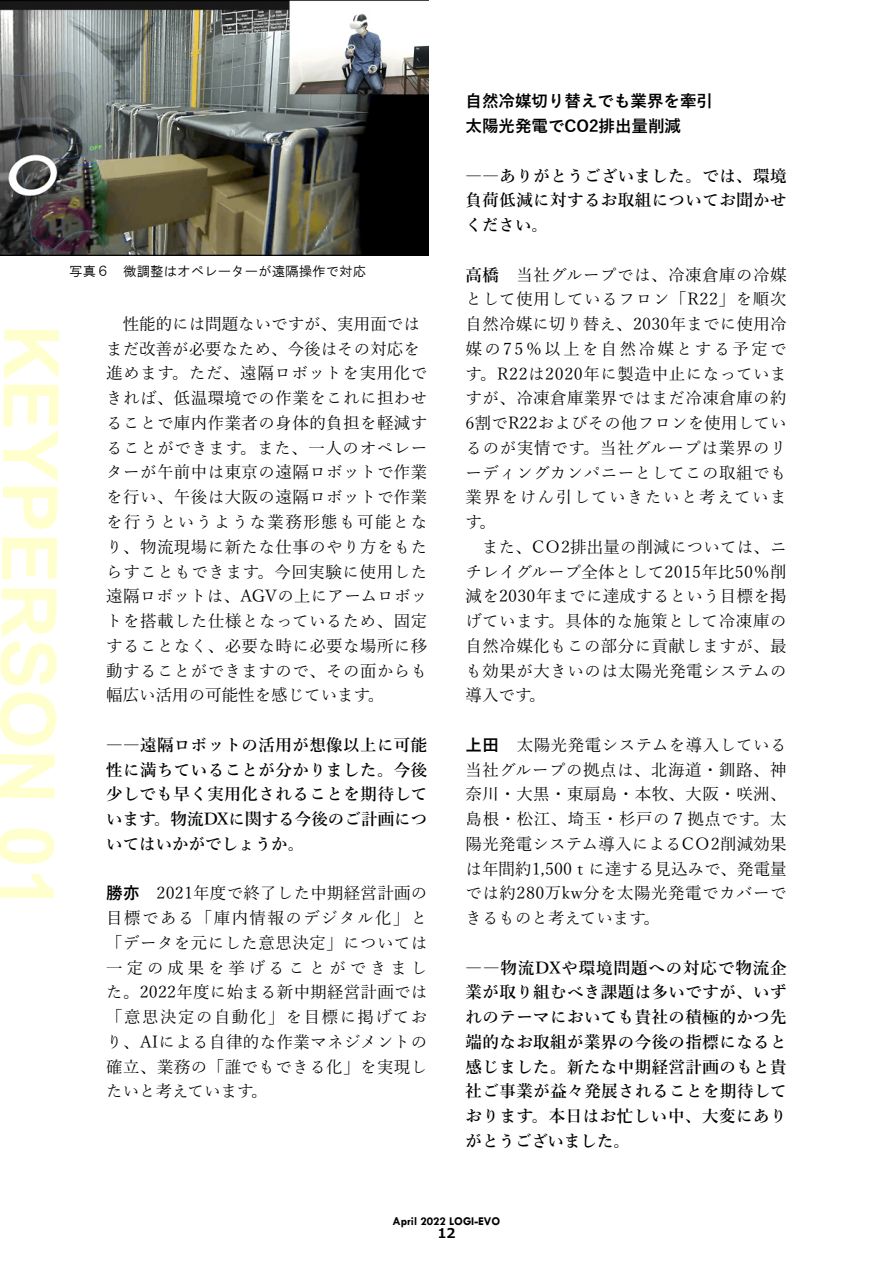
<style>
.page{position:relative;width:893px;height:1263px;background:#fff}
.page>*{position:absolute;margin:0;border:0;box-sizing:border-box;transform-origin:0 0}
.t1{font:700 76.35px "Arial";color:rgb(255 255 174/.6)}
.t2{font:16.5px/24.8px "Yu Mincho";letter-spacing:.025em;color:#000;text-align:justify}
.t3{font:600 16.5px/24.8px "Yu Mincho";letter-spacing:.025em;color:#000;text-align:justify}
.t4{font:700 16.5px/24.8px "Yu Gothic";color:#000}
.t5{font:13.5px "HGS Gothic M";color:#000}
.t6{font:700 13.5px "Meiryo";color:#000}
.t7{font:700 12px "Tw Cen";color:#000}
.s1{font-family:"Yu Gothic";font-weight:700}
.s2{font-weight:600}
</style>
<div class="page">
<img style="left:0;top:0;width:429px;height:255px">
<p class="t5" style="left:69px;top:264px;width:298px">写真６ 微調整はオペレーターが遠隔操作で対応</p>
<h1 class="t1" style="left:62px;top:325px;width:587px;rotate:91deg">KEYPERSON 01</h1>
<p class="t2" style="left:106px;top:311px;width:323px;text-align:left;text-indent:16px">性能的には問題ないですが、実用面ではまだ改善が必要なため、今後はその対応を進めます。ただ、遠隔ロボットを実用化できれば、低温環境での作業をこれに担わせることで庫内作業者の身体的負担を軽減することができます。また、一人のオペレーターが午前中は東京の遠隔ロボットで作業を行い、午後は大阪の遠隔ロボットで作業を行うというような業務形態も可能となり、物流現場に新たな仕事のやり方をもたらすこともできます。今回実験に使用した遠隔ロボットは、AGVの上にアームロボットを搭載した仕様となっているため、固定することなく、必要な時に必要な場所に移動することができますので、その面からも幅広い活用の可能性を感じています。</p>
<p class="t3" style="left:106px;top:732px;width:323px">――遠隔ロボットの活用が想像以上に可能性に満ちていることが分かりました。今後少しでも早く実用化されることを期待しています。物流DXに関する今後のご計画についてはいかがでしょうか。</p>
<p class="t2" style="left:106px;top:881px;width:323px"><span class="s1">勝亦</span> 2021年度で終了した中期経営計画の目標である「庫内情報のデジタル化」と「データを元にした意思決定」については一定の成果を挙げることができました。2022年度に始まる新中期経営計画では「意思決定の自動化」を目標に掲げており、AIによる自律的な作業マネジメントの確立、業務の「誰でもできる化」を実現したいと考えています。</p>
<p class="t4" style="left:466px;top:89px;width:249px">自然冷媒切り替えでも業界を牽引太陽光発電でCO2排出量削減</p>
<p class="t3" style="left:466px;top:163px;width:323px">――ありがとうございました。では、環境負荷低減に対するお取組についてお聞かせください。</p>
<p class="t2" style="left:466px;top:262px;width:323px"><span class="s2">高橋</span> 当社グループでは、冷凍倉庫の冷媒として使用しているフロン「R22」を順次自然冷媒に切り替え、2030年までに使用冷媒の75％以上を自然冷媒とする予定です。R22は2020年に製造中止になっていますが、冷凍倉庫業界ではまだ冷凍倉庫の約6割でR22およびその他フロンを使用しているのが実情です。当社グループは業界のリーディングカンパニーとしてこの取組でも業界をけん引していきたいと考えています。</p>
<p class="t2" style="left:466px;top:534px;width:323px;text-indent:17px">また、CＯ2排出量の削減については、ニチレイグループ全体として2015年比50％削減を2030年までに達成するという目標を掲げています。具体的な施策として冷凍庫の自然冷媒化もこの部分に貢献しますが、最も効果が大きいのは太陽光発電システムの導入です。</p>
<p class="t2" style="left:466px;top:732px;width:323px"><span class="s1">上田</span> 太陽光発電システムを導入している当社グループの拠点は、北海道・釧路、神奈川・大黒・東扇島・本牧、大阪・咲洲、島根・松江、埼玉・杉戸の７拠点です。太陽光発電システム導入によるCＯ2削減効果は年間約1,500ｔに達する見込みで、発電量では約280万kw分を太陽光発電でカバーできるものと考えています。</p>
<p class="t3" style="left:466px;top:955px;width:323px">――物流DXや環境問題への対応で物流企業が取り組むべき課題は多いですが、いずれのテーマにおいても貴社の積極的かつ先端的なお取組が業界の今後の指標になると感じました。新たな中期経営計画のもと貴社ご事業が益々発展されることを期待しております。本日はお忙しい中、大変にありがとうございました。</p>
<p class="t7" style="left:393px;top:1217px;width:109px">April 2022 LOGI-EVO</p>
<p class="t6" style="left:437px;top:1226px;width:20px">12</p>
</div>
